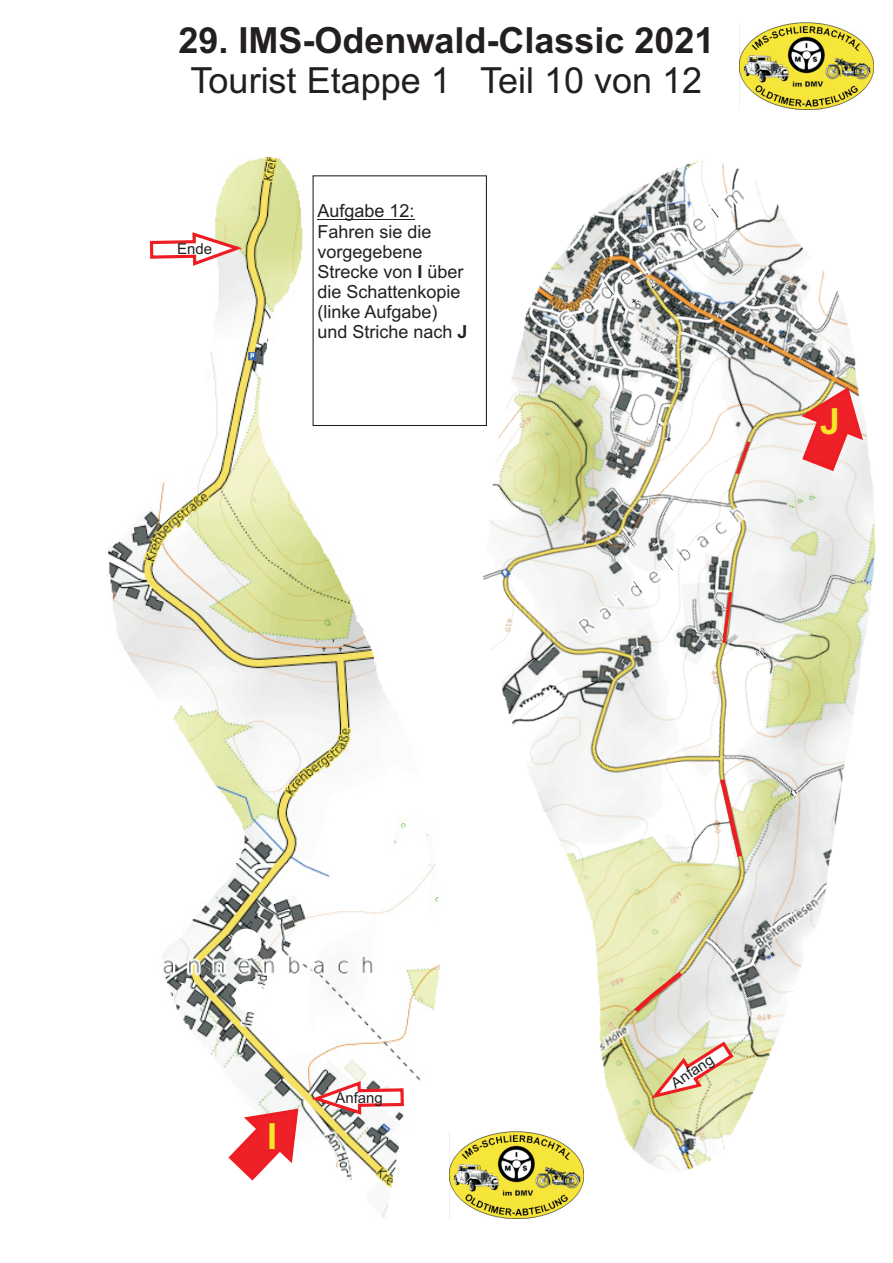
<style>
.page{position:relative;width:893px;height:1263px;background:#fff}
.page>*{position:absolute;margin:0;border:0;box-sizing:border-box;transform-origin:0 0}
.t1{font:700 36px "Arial";color:#231f20}
.t2{font:36px "Arial";color:#231f20}
.t3{font:700 36px "Arial";color:#f7e726}
.t4{font:18px/20.1px "Arial";color:#231f20}
.t5{font:15px "Arial";color:#231f20}
.s1{font-weight:700}
</style>
<div class="page">
<img style="left:740px;top:23px;width:133px;height:86px">
<img style="left:449px;top:159px;width:427px;height:1033px">
<img style="left:108px;top:157px;width:332px;height:1061px">
<svg style="left:630px;top:967px;width:57px;height:50px;background:#ddcca9"></svg>
<svg style="left:717px;top:775px;width:28px;height:86px"></svg>
<svg style="left:150px;top:232px;width:92px;height:34px"></svg>
<svg style="left:651px;top:1041px;width:83px;height:57px"></svg>
<svg style="left:226px;top:1107px;width:74px;height:76px"></svg>
<svg style="left:798px;top:385px;width:67px;height:88px"></svg>
<svg style="left:234px;top:981px;width:31px;height:31px"></svg>
<svg style="left:312px;top:175px;width:175px;height:252px"></svg>
<hr style="left:317px;top:219px;width:97px;height:1px;background:#231f20">
<svg style="left:231px;top:928px;width:30px;height:31px"></svg>
<img style="left:450px;top:1132px;width:133px;height:86px">
<svg style="left:720px;top:589px;width:14px;height:57px"></svg>
<svg style="left:733px;top:438px;width:20px;height:40px"></svg>
<svg style="left:312px;top:1081px;width:92px;height:34px"></svg>
<h1 class="t1" style="left:178px;top:26px;width:538px">29. IMS-Odenwald-Classic 2021</h1>
<h1 class="t2" style="left:191px;top:67px;width:513px">Tourist Etappe 1 Teil 10 von 12</h1>
<p class="t5" style="left:177px;top:243px;width:37px">Ende</p>
<p class="t4" style="left:317px;top:203px;width:152px">Aufgabe 12:<br>Fahren sie die vorgegebene<br>Strecke von <span class="s1">I</span> über die Schattenkopie (linke Aufgabe) und Striche nach <span class="s1">J</span></p>
<h1 class="t3" style="left:820px;top:407px;width:22px">J</h1>
<h1 class="t3" style="left:267px;top:1122px;width:12px">I</h1>
<p class="t5" style="left:335px;top:1092px;width:49px">Anfang</p>
<p class="t5" style="left:669px;top:1080px;width:49px;rotate:-34deg">Anfang</p>
</div>
